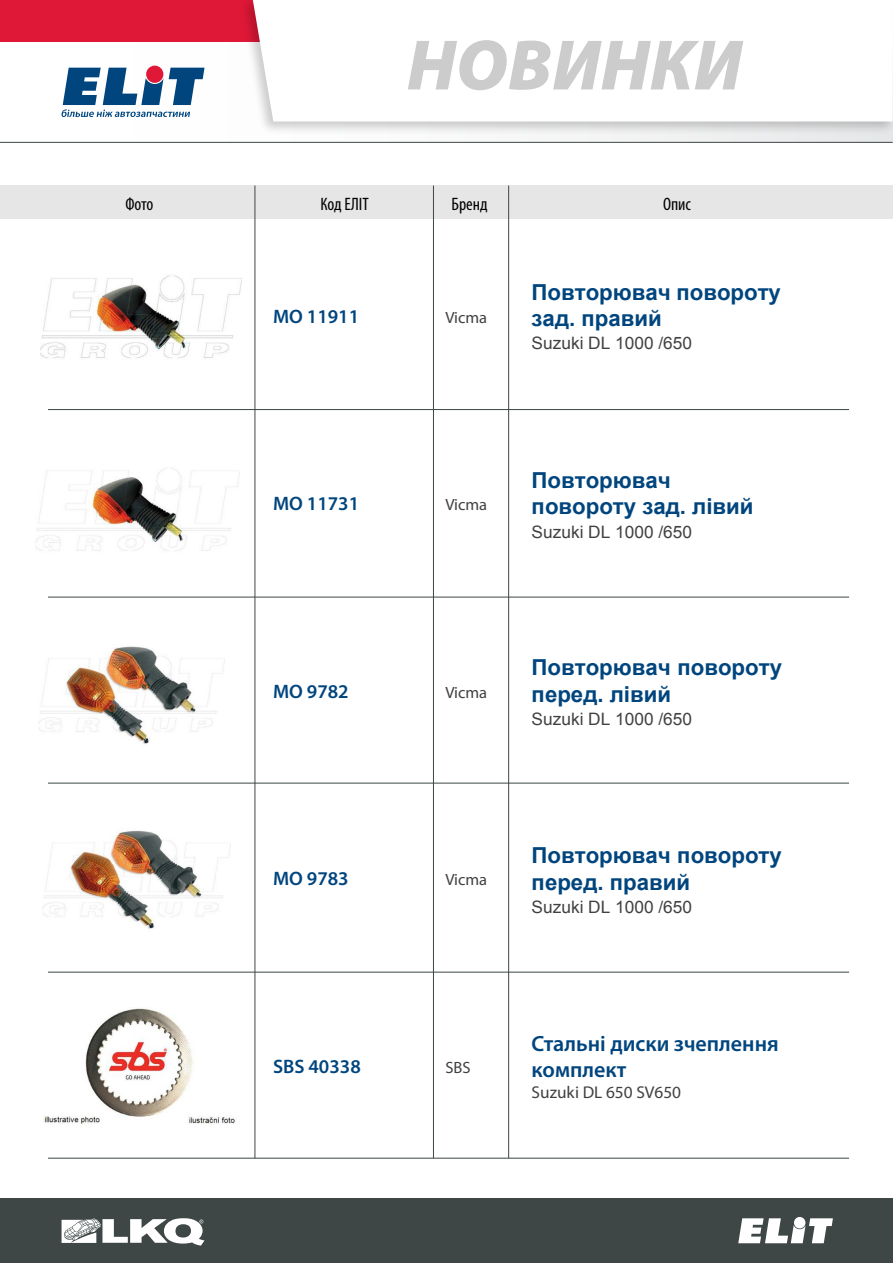
<style>
.page{position:relative;width:893px;height:1263px;background:#fff}
.page>*{position:absolute;margin:0;border:0;box-sizing:border-box;transform-origin:0 0}
.t1{font:italic 900 72px "Myriad Pro";color:#ccc}
.t2{font:700 22.05px/26.4px "Arial";color:#00457e}
.t3{font:600 22.05px/26.4px "Myriad Pro";color:#00457e}
.t4{font:600 19.5px "Myriad Pro";color:#00457e}
.t5{font:condensed 18px "Myriad Pro";color:#000}
.t6{font:17.1px "Arial";color:#414042}
.t7{font:17.1px "Myriad Pro";color:#414042}
.t8{font:16.35px "Myriad Pro";color:#414042}
</style>
<div class="page">
<div style="left:0;top:1199px;width:893px;height:64px;background:#3e4646"></div>
<div style="left:0;top:0;width:386px;height:42px;background:#df1837"></div>
<img style="left:245px;top:0;width:648px;height:139px">
<svg style="left:253px;top:0;width:640px;height:122px"></svg>
<hr style="left:0;top:142px;width:893px;height:1px;background:#3e4646">
<div style="left:146px;top:66px;width:17px;height:17px;background:#e01837;border-radius:50%"></div>
<svg style="left:61px;top:68px;width:144px;height:49px"></svg>
<svg style="left:738px;top:1218px;width:95px;height:25px"></svg>
<svg style="left:62px;top:1218px;width:143px;height:27px"></svg>
<div style="left:0;top:186px;width:893px;height:33px;background:#e6e6e6"></div>
<hr style="left:48px;top:597px;width:801px;height:1px;background:#3e4646">
<hr style="left:48px;top:783px;width:801px;height:1px;background:#3e4646">
<hr style="left:48px;top:972px;width:801px;height:1px;background:#3e4646">
<hr style="left:48px;top:409px;width:801px;height:1px;background:#3e4646">
<hr style="left:48px;top:1158px;width:801px;height:1px;background:#3e4646">
<hr style="left:433px;top:186px;width:1px;height:972px;background:#3e4646">
<hr style="left:255px;top:186px;width:1px;height:972px;background:#3e4646">
<hr style="left:508px;top:186px;width:1px;height:972px;background:#3e4646">
<img style="left:40px;top:275px;width:201px;height:83px">
<img style="left:36px;top:468px;width:204px;height:83px">
<img style="left:39px;top:645px;width:185px;height:99px">
<img style="left:43px;top:829px;width:187px;height:100px">
<img style="left:43px;top:1008px;width:192px;height:116px">
<h1 class="t1" style="left:407px;top:25px;width:337px">НОВИНКИ</h1>
<p class="t5" style="left:125px;top:194px;width:30px">Фото</p>
<p class="t5" style="left:320px;top:194px;width:50px">Код ЕЛІТ</p>
<p class="t5" style="left:452px;top:194px;width:38px">Бренд</p>
<p class="t5" style="left:663px;top:194px;width:29px">Опис</p>
<p class="t4" style="left:273px;top:305px;width:88px">MO 11911</p>
<p class="t8" style="left:445px;top:307px;width:43px">Vicma</p>
<p class="t2" style="left:532px;top:279px;width:251px">Повторювач повороту зад. правий</p>
<p class="t6" style="left:532px;top:334px;width:162px">Suzuki DL 1000 /650</p>
<p class="t4" style="left:273px;top:493px;width:88px">MO 11731</p>
<p class="t8" style="left:445px;top:494px;width:43px">Vicma</p>
<p class="t2" style="left:532px;top:467px;width:223px">Повторювач повороту зад. лівий</p>
<p class="t6" style="left:532px;top:522px;width:162px">Suzuki DL 1000 /650</p>
<p class="t4" style="left:273px;top:680px;width:77px">MO 9782</p>
<p class="t8" style="left:445px;top:682px;width:43px">Vicma</p>
<p class="t2" style="left:532px;top:654px;width:252px">Повторювач повороту перед. лівий</p>
<p class="t6" style="left:532px;top:709px;width:162px">Suzuki DL 1000 /650</p>
<p class="t4" style="left:273px;top:868px;width:77px">MO 9783</p>
<p class="t8" style="left:445px;top:869px;width:43px">Vicma</p>
<p class="t2" style="left:532px;top:842px;width:252px">Повторювач повороту перед. правий</p>
<p class="t6" style="left:532px;top:898px;width:162px">Suzuki DL 1000 /650</p>
<p class="t4" style="left:273px;top:1055px;width:89px">SBS 40338</p>
<p class="t8" style="left:445px;top:1057px;width:27px">SBS</p>
<p class="t3" style="left:532px;top:1030px;width:249px">Стальні диски зчеплення комплект</p>
<p class="t7" style="left:532px;top:1081px;width:151px">Suzuki DL 650 SV650</p>
</div>
